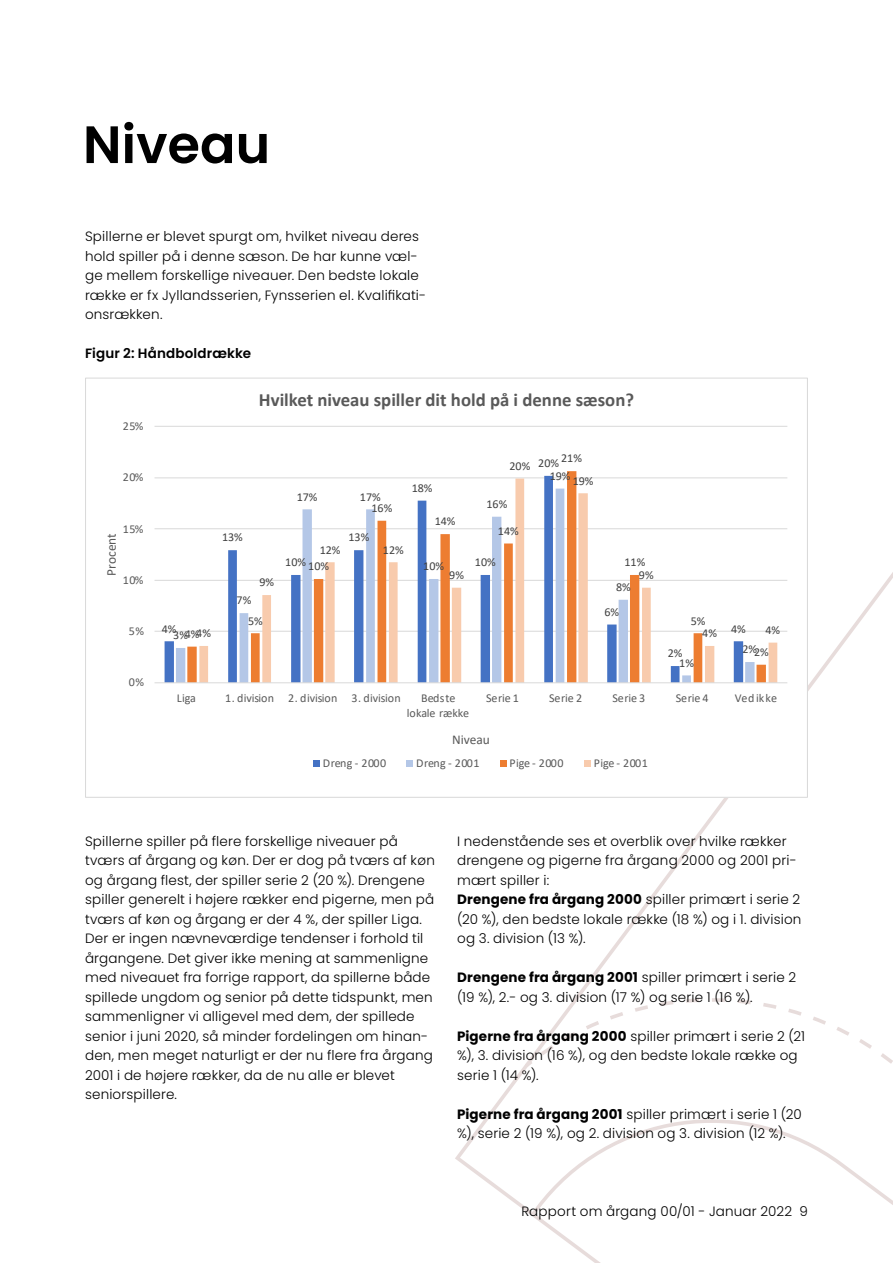
<style>
.page{position:relative;width:893px;height:1263px;background:#fff}
.page>*{position:absolute;margin:0;border:0;box-sizing:border-box;transform-origin:0 0}
.t1{font:600 52.5px "Poppins";color:#000}
.t2{font:700 18.75px "Calibri";color:#595959}
.t3{font:300 13.5px/19.5px "Poppins";letter-spacing:.015em;color:#000}
.t4{font:600 13.5px "Poppins";letter-spacing:.01em;color:#000}
.t5{font:13.35px "Calibri";color:#595959}
.t6{font:12px "Calibri";color:#404040}
.t7{font:12px/14.7px "Calibri";letter-spacing:-.005em;color:#595959;text-align:center}
.t8{font:12px "Calibri";letter-spacing:.03em;color:#595959}
.t9{font:12px "Calibri";letter-spacing:.015em;color:#595959}
.s1{font-weight:700}
</style>
<div class="page">
<svg style="left:455px;top:572px;width:438px;height:641px"></svg>
<svg style="left:531px;top:974px;width:362px;height:289px"></svg>
<svg style="left:521px;top:1057px;width:15px;height:14px"></svg>
<svg style="left:847px;top:1260px;width:23px;height:3px"></svg>
<div style="left:86px;top:378px;width:721px;height:419px;background:#fff"></div>
<hr style="left:155px;top:631px;width:632px;height:1px;background:#d9d9d9">
<hr style="left:155px;top:580px;width:632px;height:1px;background:#d9d9d9">
<hr style="left:155px;top:528px;width:632px;height:1px;background:#d9d9d9">
<hr style="left:155px;top:477px;width:632px;height:1px;background:#d9d9d9">
<hr style="left:155px;top:426px;width:632px;height:1px;background:#d9d9d9">
<svg style="left:187px;top:471px;width:579px;height:211px"></svg>
<svg style="left:199px;top:478px;width:578px;height:204px"></svg>
<hr style="left:155px;top:682px;width:632px;height:1px;background:#d9d9d9">
<div style="left:313px;top:760px;width:7px;height:7px;background:#4472c4"></div>
<div style="left:406px;top:760px;width:7px;height:7px;background:#b4c7e7"></div>
<div style="left:500px;top:760px;width:7px;height:7px;background:#ed7d31"></div>
<div style="left:584px;top:760px;width:7px;height:7px;background:#f8cbad"></div>
<h1 class="t1" style="left:83px;top:114px;width:189px">Niveau</h1>
<p class="t3" style="left:85px;top:227px;width:343px">Spillerne er blevet spurgt om, hvilket niveau deres hold spiller på i denne sæson. De har kunne væl&shy;ge mellem forskellige niveauer. Den bedste lokale række er fx Jyllandsserien, Fynsserien el. Kvalifikati&shy;onsrækken.</p>
<p class="t4" style="left:85px;top:345px;width:167px">Figur 2: Håndboldrække</p>
<h2 class="t2" style="left:259px;top:386px;width:377px">Hvilket niveau spiller dit hold på i denne sæson?</h2>
<p class="t7" style="left:123px;top:419px;width:22px">25%</p>
<p class="t7" style="left:123px;top:469px;width:22px">20%</p>
<p class="t6" style="left:297px;top:488px;width:22px">17%</p>
<p class="t6" style="left:360px;top:488px;width:22px">17%</p>
<p class="t6" style="left:371px;top:500px;width:22px">16%</p>
<p class="t6" style="left:412px;top:480px;width:22px">18%</p>
<p class="t6" style="left:509px;top:457px;width:22px">20%</p>
<p class="t6" style="left:486px;top:496px;width:22px">16%</p>
<p class="t6" style="left:561px;top:450px;width:22px">21%</p>
<p class="t6" style="left:538px;top:455px;width:22px">20%</p>
<p class="t6" style="left:550px;top:468px;width:22px">19%</p>
<p class="t6" style="left:573px;top:472px;width:22px">19%</p>
<p class="t7" style="left:123px;top:521px;width:22px">15%</p>
<p class="t5" style="left:102px;top:576px;width:44px;rotate:-90deg">Procent</p>
<p class="t7" style="left:123px;top:572px;width:22px">10%</p>
<p class="t6" style="left:222px;top:529px;width:22px">13%</p>
<p class="t6" style="left:260px;top:574px;width:16px">9%</p>
<p class="t6" style="left:348px;top:529px;width:22px">13%</p>
<p class="t6" style="left:320px;top:541px;width:22px">12%</p>
<p class="t6" style="left:383px;top:541px;width:22px">12%</p>
<p class="t6" style="left:285px;top:554px;width:22px">10%</p>
<p class="t6" style="left:308px;top:558px;width:22px">10%</p>
<p class="t6" style="left:435px;top:513px;width:22px">14%</p>
<p class="t6" style="left:423px;top:558px;width:22px">10%</p>
<p class="t6" style="left:449px;top:567px;width:16px">9%</p>
<p class="t6" style="left:498px;top:522px;width:22px">14%</p>
<p class="t6" style="left:475px;top:554px;width:22px">10%</p>
<p class="t6" style="left:624px;top:554px;width:22px">11%</p>
<p class="t6" style="left:616px;top:579px;width:16px">8%</p>
<p class="t6" style="left:639px;top:567px;width:16px">9%</p>
<p class="t6" style="left:237px;top:592px;width:16px">7%</p>
<p class="t7" style="left:129px;top:624px;width:17px">5%</p>
<p class="t6" style="left:162px;top:620px;width:16px">4%</p>
<p class="t6" style="left:196px;top:625px;width:16px">4%</p>
<p class="t6" style="left:185px;top:626px;width:16px">4%</p>
<p class="t6" style="left:173px;top:627px;width:16px">3%</p>
<p class="t6" style="left:248px;top:612px;width:16px">5%</p>
<p class="t6" style="left:604px;top:603px;width:16px">6%</p>
<p class="t6" style="left:691px;top:612px;width:16px">5%</p>
<p class="t6" style="left:731px;top:620px;width:16px">4%</p>
<p class="t6" style="left:702px;top:625px;width:16px">4%</p>
<p class="t6" style="left:765px;top:621px;width:16px">4%</p>
<p class="t6" style="left:668px;top:645px;width:16px">2%</p>
<p class="t6" style="left:679px;top:654px;width:16px">1%</p>
<p class="t6" style="left:742px;top:641px;width:16px">2%</p>
<p class="t6" style="left:754px;top:644px;width:16px">2%</p>
<p class="t7" style="left:129px;top:674px;width:17px">0%</p>
<p class="t7" style="left:177px;top:690px;width:21px">Liga</p>
<p class="t7" style="left:225px;top:690px;width:177px">1. division 2. division 3. division</p>
<p class="t7" style="left:407px;top:690px;width:64px">Bedste lokale række</p>
<p class="t7" style="left:486px;top:690px;width:34px">Serie 1</p>
<p class="t7" style="left:549px;top:690px;width:34px">Serie 2</p>
<p class="t7" style="left:612px;top:690px;width:34px">Serie 3</p>
<p class="t7" style="left:676px;top:690px;width:34px">Serie 4</p>
<p class="t7" style="left:735px;top:690px;width:44px">Ved ikke</p>
<p class="t5" style="left:452px;top:730px;width:39px">Niveau</p>
<p class="t8" style="left:323px;top:755px;width:65px">Dreng - 2000</p>
<p class="t8" style="left:416px;top:755px;width:65px">Dreng - 2001</p>
<p class="t9" style="left:509px;top:755px;width:56px">Pige - 2000</p>
<p class="t9" style="left:594px;top:755px;width:56px">Pige - 2001</p>
<p class="t3" style="left:85px;top:831px;width:351px">Spillerne spiller på flere forskellige niveauer på tværs af årgang og køn. Der er dog på tværs af køn og årgang flest, der spiller serie 2 (20 %). Drengene spiller generelt i højere rækker end pigerne, men på tværs af køn og årgang er der 4 %, der spiller Liga.<br>Der er ingen nævneværdige tendenser i forhold til årgangene. Det giver ikke mening at sammenligne med niveauet fra forrige rapport, da spillerne både spillede ungdom og senior på dette tidspunkt, men sammenligner vi alligevel med dem, der spillede senior i juni 2020, så minder fordelingen om hinan&shy;den, men meget naturligt er der nu flere fra årgang 2001 i de højere rækker, da de nu alle er blevet seniorspillere.</p>
<p class="t3" style="left:457px;top:831px;width:346px">I nedenstående ses et overblik over hvilke rækker drengene og pigerne fra årgang 2000 og 2001 pri&shy;mært spiller i:<br><span class="s1">Drengene fra årgang 2000</span> spiller primært i serie 2 (20 %), den bedste lokale række (18 %) og i 1. division og 3. division (13 %).</p>
<p class="t3" style="left:457px;top:968px;width:341px"><span class="s1">Drengene fra årgang 2001</span> spiller primært i serie 2 (19 %), 2.- og 3. division (17 %) og serie 1 (16 %).</p>
<p class="t3" style="left:457px;top:1026px;width:350px"><span class="s1">Pigerne fra årgang 2000</span> spiller primært i serie 2 (21 %), 3. division (16 %), og den bedste lokale række og serie 1 (14 %).</p>
<p class="t3" style="left:457px;top:1104px;width:346px"><span class="s1">Pigerne fra årgang 2001</span> spiller primært i serie 1 (20 %), serie 2 (19 %), og 2. division og 3. division (12 %).</p>
<p class="t3" style="left:521px;top:1202px;width:288px">Rapport om årgang 00/01 - Januar 2022 9</p>
</div>
